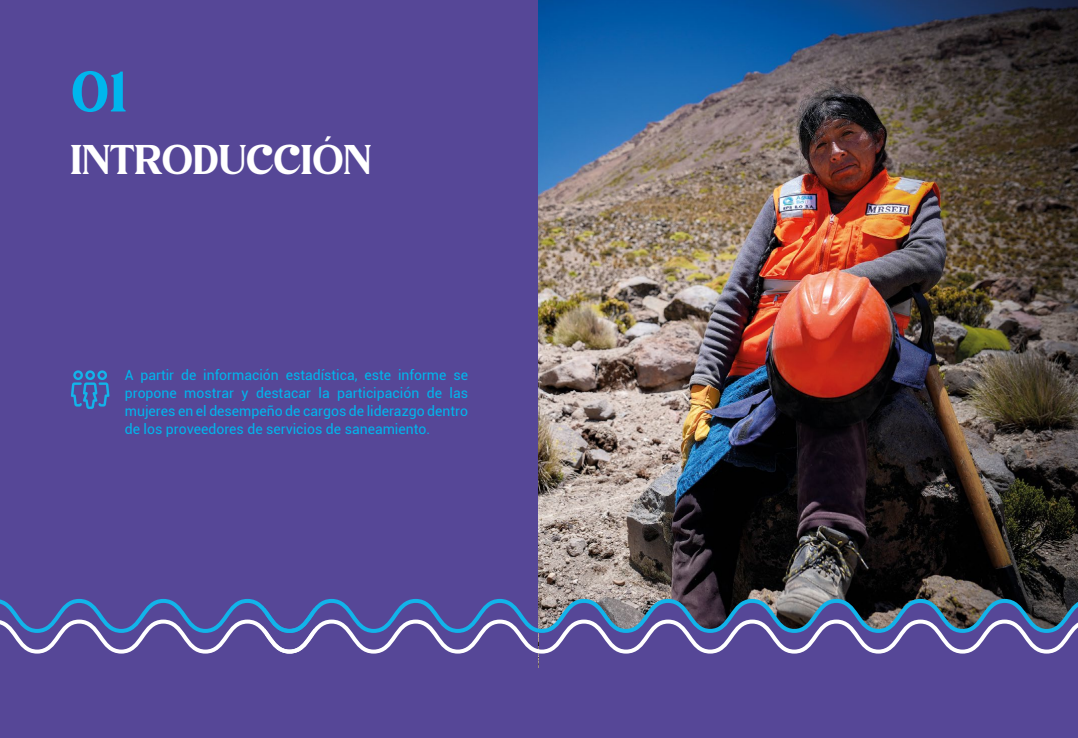
<style>
.page{position:relative;width:1078px;height:738px;background:#fff}
.page>*{position:absolute;margin:0;border:0;box-sizing:border-box;transform-origin:0 0}
.t1{font:55px "Avigea";color:#00b6ed}
.t2{font:40px "Avigea";letter-spacing:.02em;color:#fff}
.t3{font:14px/18px "Roboto";color:#00b6ed;text-align:justify}
</style>
<div class="page">
<div style="left:0;top:0;width:539px;height:737px;background:#564797"></div>
<svg style="left:71px;top:370px;width:38px;height:38px"></svg>
<img style="left:539px;top:0;width:538px;height:598px">
<div style="left:539px;top:653px;width:538px;height:84px;background:#564797"></div>
<svg style="left:0;top:598px;width:1077px;height:55px"></svg>
<h1 class="t1" style="left:71px;top:58px;width:58px">01</h1>
<h2 class="t2" style="left:71px;top:135px;width:301px">INTRODUCCIÓN</h2>
<p class="t3" style="left:125px;top:365px;width:345px">A partir de información estadística, este informe se propone mostrar y destacar la participación de las mujeres en el desempeño de cargos de liderazgo dentro de los proveedores de servicios de saneamiento.</p>
</div>
